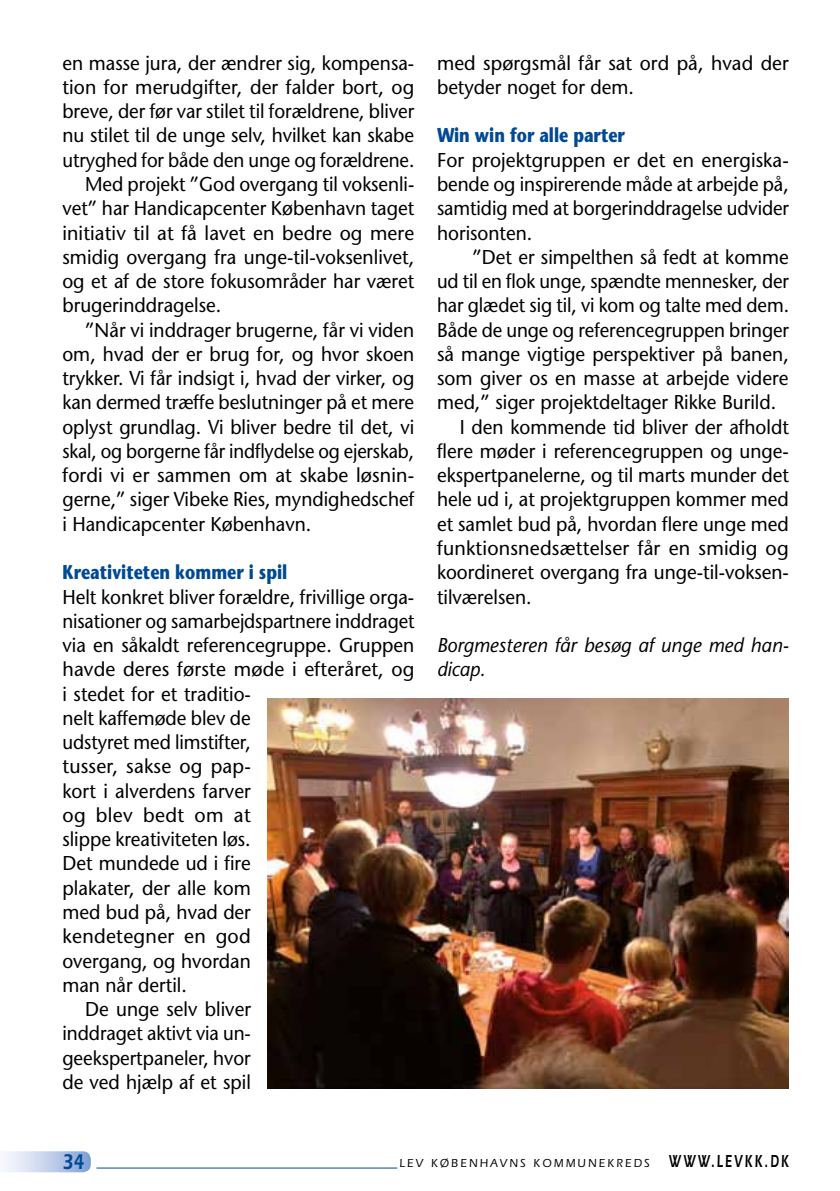
<style>
.page{position:relative;width:840px;height:1191px;background:#fff}
.page>*{position:absolute;margin:0;border:0;box-sizing:border-box;transform-origin:0 0}
.t1{font:600 22px "ITC Eras LT";color:#004a93;scale:.8 1}
.t2{font:20px "Stone Sans LT";color:#000;scale:.95 1}
.t3{font:20px/24.2px "Stone Sans LT";color:#000;scale:.96 1}
.t4{font:20px "Stone Sans LT";color:#000;scale:.94 1}
.t5{font:20px "Stone Sans LT";color:#000}
.t6{font:20px "Stone Sans LT";color:#000;scale:.93 1}
.t7{font:700 20px "Stone Sans LT";color:#004a93;scale:.8 1}
.t8{font:italic 20px/24.2px "Stone Sans LT";color:#000;scale:.96 1}
.t9{font:20px "Stone Sans LT";letter-spacing:.02em;color:#000}
.t10{font:500 12px "ITC Eras LT";letter-spacing:.2em;color:#000;scale:.95 1}
.s1{font-weight:600;font-size:18px}
</style>
<div class="page">
<svg style="left:5px;top:1151px;width:86px;height:21px;background:#c3d1eb"></svg>
<hr style="left:96px;top:1167px;width:301px;height:1px;background:#004a93">
<img style="left:268px;top:698px;width:520px;height:391px">
<p class="t2" style="left:62px;top:51px;width:371px">en masse jura, der ændrer sig, kompensa-</p>
<p class="t5" style="left:62px;top:75px;width:353px">tion for merudgifter, der falder bort, og</p>
<p class="t4" style="left:62px;top:99px;width:375px">breve, der før var stilet til forældrene, bliver</p>
<p class="t2" style="left:62px;top:124px;width:371px">nu stilet til de unge selv, hvilket kan skabe</p>
<p class="t6" style="left:62px;top:148px;width:380px">utryghed for både den unge og forældrene.</p>
<p class="t4" style="left:85px;top:172px;width:351px">Med projekt ”God overgang til voksenli-</p>
<p class="t2" style="left:62px;top:196px;width:372px">vet” har Handicapcenter København taget</p>
<p class="t5" style="left:62px;top:221px;width:353px">initiativ til at få lavet en bedre og mere</p>
<p class="t3" style="left:62px;top:245px;width:368px">smidig overgang fra unge-til-voksenlivet,</p>
<p class="t2" style="left:62px;top:269px;width:372px">og et af de store fokusområder har været</p>
<p class="t2" style="left:62px;top:293px;width:168px">brugerinddragelse.</p>
<p class="t2" style="left:85px;top:318px;width:348px">”Når vi inddrager brugerne, får vi viden</p>
<p class="t2" style="left:62px;top:342px;width:372px">om, hvad der er brug for, og hvor skoen</p>
<p class="t2" style="left:62px;top:366px;width:372px">trykker. Vi får indsigt i, hvad der virker, og</p>
<p class="t4" style="left:62px;top:390px;width:375px">kan dermed træffe beslutninger på et mere</p>
<p class="t2" style="left:62px;top:415px;width:371px">oplyst grundlag. Vi bliver bedre til det, vi</p>
<p class="t6" style="left:62px;top:439px;width:379px">skal, og borgerne får indflydelse og ejerskab,</p>
<p class="t5" style="left:62px;top:463px;width:353px">fordi vi er sammen om at skabe løsnin-</p>
<p class="t2" style="left:62px;top:487px;width:372px">gerne,” siger Vibeke Ries, myndighedschef</p>
<p class="t2" style="left:62px;top:512px;width:263px">i Handicapcenter København.</p>
<p class="t7" style="left:62px;top:560px;width:282px">Kreativiteten kommer i spil</p>
<p class="t2" style="left:62px;top:584px;width:371px">Helt konkret bliver forældre, frivillige orga-</p>
<p class="t6" style="left:62px;top:609px;width:380px">nisationer og samarbejdspartnere inddraget</p>
<p class="t2" style="left:62px;top:633px;width:372px">via en såkaldt referencegruppe. Gruppen</p>
<p class="t5" style="left:62px;top:657px;width:353px">havde deres første møde i efteråret, og</p>
<p class="t2" style="left:62px;top:681px;width:200px">i stedet for et traditio-</p>
<p class="t2" style="left:62px;top:706px;width:200px">nelt kaffemøde blev de</p>
<p class="t4" style="left:62px;top:730px;width:202px">udstyret med limstifter,</p>
<p class="t5" style="left:62px;top:754px;width:190px">tusser, sakse og pap-</p>
<p class="t3" style="left:62px;top:778px;width:198px">kort i alverdens farver</p>
<p class="t9" style="left:62px;top:803px;width:190px">og blev bedt om at</p>
<p class="t2" style="left:62px;top:827px;width:200px">slippe kreativiteten løs.</p>
<p class="t2" style="left:62px;top:851px;width:200px">Det mundede ud i fire</p>
<p class="t3" style="left:62px;top:875px;width:198px">plakater, der alle kom</p>
<p class="t2" style="left:62px;top:900px;width:200px">med bud på, hvad der</p>
<p class="t5" style="left:62px;top:924px;width:190px">kendetegner en god</p>
<p class="t2" style="left:62px;top:948px;width:200px">overgang, og hvordan</p>
<p class="t2" style="left:62px;top:973px;width:132px">man når dertil.</p>
<p class="t2" style="left:85px;top:997px;width:176px">De unge selv bliver</p>
<p class="t4" style="left:62px;top:1021px;width:202px">inddraget aktivt via un-</p>
<p class="t4" style="left:62px;top:1045px;width:202px">geekspertpaneler, hvor</p>
<p class="t2" style="left:62px;top:1070px;width:200px">de ved hjælp af et spil</p>
<p class="t3" style="left:437px;top:51px;width:368px">med spørgsmål får sat ord på, hvad der betyder noget for dem.</p>
<p class="t7" style="left:437px;top:123px;width:236px">Win win for alle parter</p>
<p class="t3" style="left:437px;top:148px;width:368px;text-align:justify">For projektgruppen er det en energiska&shy;bende og inspirerende måde at arbejde på, samtidig med at borgerinddragelse udvider horisonten.</p>
<p class="t2" style="left:472px;top:245px;width:334px">”Det er simpelthen så fedt at komme</p>
<p class="t6" style="left:437px;top:269px;width:379px">ud til en flok unge, spændte mennesker, der</p>
<p class="t4" style="left:437px;top:293px;width:376px">har glædet sig til, vi kom og talte med dem.</p>
<p class="t4" style="left:437px;top:318px;width:376px">Både de unge og referencegruppen bringer</p>
<p class="t2" style="left:437px;top:342px;width:371px">så mange vigtige perspektiver på banen,</p>
<p class="t3" style="left:437px;top:366px;width:367px">som giver os en masse at arbejde videre</p>
<p class="t2" style="left:437px;top:390px;width:358px">med,” siger projektdeltager Rikke Burild.</p>
<p class="t2" style="left:459px;top:415px;width:348px">I den kommende tid bliver der afholdt</p>
<p class="t2" style="left:437px;top:439px;width:372px">flere møder i referencegruppen og unge-</p>
<p class="t2" style="left:437px;top:463px;width:372px">ekspertpanelerne, og til marts munder det</p>
<p class="t2" style="left:437px;top:487px;width:372px">hele ud i, at projektgruppen kommer med</p>
<p class="t2" style="left:437px;top:512px;width:372px">et samlet bud på, hvordan flere unge med</p>
<p class="t5" style="left:437px;top:536px;width:353px">funktionsnedsættelser får en smidig og</p>
<p class="t2" style="left:437px;top:560px;width:372px">koordineret overgang fra unge-til-voksen-</p>
<p class="t2" style="left:437px;top:584px;width:101px">tilværelsen.</p>
<p class="t8" style="left:437px;top:633px;width:368px">Borgmesteren får besøg af unge med han&shy;dicap.</p>
<p class="t1" style="left:62px;top:1148px;width:29px">34</p>
<p class="t10" style="left:399px;top:1156px;width:411px">LEV KØBENHAVNS KOMMUNEKREDS <span class="s1">WWW.LEVKK.DK</span></p>
</div>
